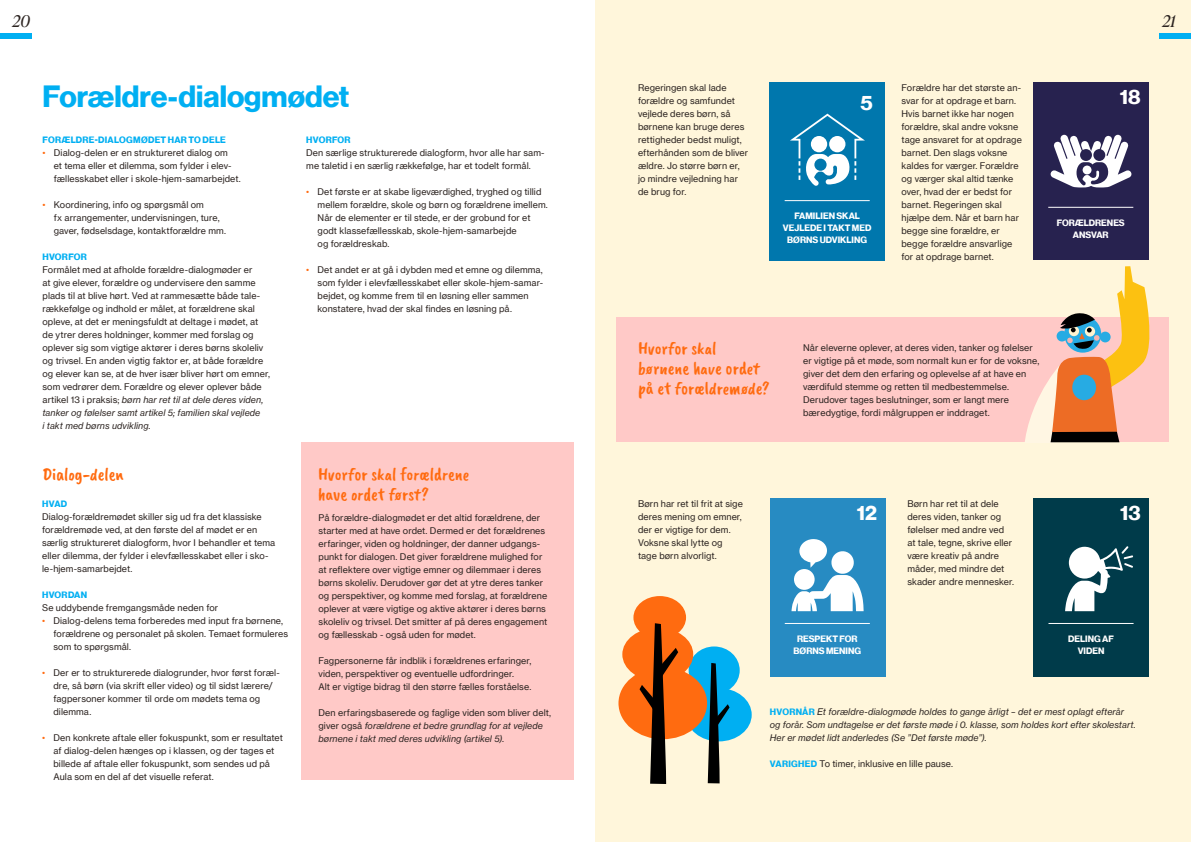
<style>
.page{position:relative;width:1191px;height:842px;background:#fff}
.page>*{position:absolute;margin:0;border:0;box-sizing:border-box;transform-origin:0 0}
.t1{font:30px "N Haas Grotesk DS Pro 75 Bd";color:#00aff2}
.t2{font:20.4px "N Haas Grotesk DS Pro 75 Bd";color:#fff}
.t3{font:18px/20px "Caveat Brush";color:#ff6b10}
.t4{font:italic 16px "Ivy Presto Headline";color:#2c2421}
.t5{font:9px/13px "N Haas Grotesk TX Pro 55 Rg";letter-spacing:.01em;color:#2c2421}
.t6{font:9px/13px "N Haas Grotesk TX Pro 56 It";letter-spacing:.005em;color:#2c2421}
.t7{font:9px/12px "N Haas Grotesk DS Pro 75 Bd";color:#fff;text-align:center}
.t8{font:9px "N Haas Grotesk DS Pro 75 Bd";letter-spacing:.025em;color:#00aff2}
.s1{color:#ff6b10}
.s2{font-family:"N Haas Grotesk TX Pro 55 Rg"}
.s3{font-family:"N Haas Grotesk DS Pro 75 Bd";color:#00aff2}
</style>
<div class="page">
<div style="left:595px;top:0;width:596px;height:842px;background:#fff6db"></div>
<div style="left:688px;top:646px;width:51px;height:48px;background:#00aff2;border-radius:50%"></div>
<div style="left:686px;top:688px;width:65px;height:53px;background:#00aff2;border-radius:50%"></div>
<svg style="left:707px;top:663px;width:22px;height:120px"></svg>
<div style="left:633px;top:596px;width:53px;height:43px;background:#ff6b10;border-radius:50%"></div>
<div style="left:622px;top:628px;width:71px;height:53px;background:#ff6b10;border-radius:50%"></div>
<div style="left:618px;top:667px;width:89px;height:72px;background:#ff6b10;border-radius:50%"></div>
<svg style="left:639px;top:623px;width:39px;height:161px"></svg>
<div style="left:301px;top:442px;width:273px;height:338px;background:#ffc9c7"></div>
<div style="left:617px;top:317px;width:552px;height:125px;background:#ffc9c7"></div>
<div style="left:0;top:33px;width:32px;height:6px;background:#00aff2"></div>
<div style="left:1159px;top:33px;width:32px;height:6px;background:#00aff2"></div>
<svg style="left:1025px;top:266px;width:124px;height:176px"></svg>
<div style="left:1072px;top:375px;width:24px;height:25px;background:#27abe3;border-radius:50%"></div>
<div style="left:1033px;top:83px;width:115px;height:177px;background:#27224f"></div>
<hr style="left:1048px;top:207px;width:85px;height:1px;background:#fff">
<svg style="left:1050px;top:135px;width:82px;height:52px"></svg>
<div style="left:769px;top:82px;width:116px;height:178px;background:#0077ad"></div>
<hr style="left:784px;top:200px;width:85px;height:1px;background:#fff">
<svg style="left:790px;top:114px;width:75px;height:72px"></svg>
<div style="left:770px;top:498px;width:115px;height:178px;background:#278bc2"></div>
<hr style="left:784px;top:623px;width:86px;height:1px;background:#fff">
<svg style="left:791px;top:539px;width:72px;height:72px"></svg>
<div style="left:1033px;top:498px;width:116px;height:178px;background:#003b4a"></div>
<hr style="left:1048px;top:623px;width:85px;height:1px;background:#fff">
<svg style="left:1065px;top:546px;width:68px;height:65px"></svg>
<h3 class="t4" style="left:12px;top:10px;width:19px">20</h3>
<h3 class="t4" style="left:1162px;top:10px;width:15px">21</h3>
<h1 class="t1" style="left:43px;top:79px;width:308px">Forældre-dialogmødet</h1>
<p class="t8" style="left:43px;top:134px;width:185px">FORÆLDRE-DIALOGMØDET HAR TO DELE</p>
<p class="t5" style="left:54px;top:146px;width:188px;text-indent:-11px"><span class="s1">•</span> Dialog-delen er en struktureret dialog om<br>et tema eller et dilemma, som fylder i elev&shy;fællesskabet eller i skole-hjem-samarbejdet.</p>
<p class="t5" style="left:54px;top:198px;width:174px;text-indent:-11px"><span class="s1">•</span> Koordinering, info og spørgsmål om<br>fx arrangementer, undervisningen, ture, gaver, fødselsdage, kontaktforældre mm.</p>
<p class="t8" style="left:43px;top:251px;width:46px">HVORFOR</p>
<p class="t5" style="left:43px;top:263px;width:229px">Formålet med at afholde forældre-dialogmøder er<br>at give elever, forældre og undervisere den samme plads til at blive hørt. Ved at rammesætte både tale&shy;rækkefølge og indhold er målet, at forældrene skal opleve, at det er meningsfuldt at deltage i mødet, at de ytrer deres holdninger, kommer med forslag og oplever sig som vigtige aktører i deres børns skoleliv og trivsel. En anden vigtig faktor er, at både forældre og elever kan se, at de hver især bliver hørt om emner, som vedrører dem. Forældre og elever oplever både</p>
<p class="t6" style="left:43px;top:393px;width:222px"><span class="s2">artikel 13 i praksis;</span> børn har ret til at dele deres viden, tanker og følelser samt artikel 5; familien skal vejlede i takt med børns udvikling.</p>
<p class="t8" style="left:306px;top:134px;width:46px">HVORFOR</p>
<p class="t5" style="left:306px;top:146px;width:240px">Den særlige strukturerede dialogform, hvor alle har sam&shy;me taletid i en særlig rækkefølge, har et todelt formål.</p>
<p class="t5" style="left:317px;top:185px;width:232px;text-indent:-11px"><span class="s1">•</span> Det første er at skabe ligeværdighed, tryghed og tillid mellem forældre, skole og børn og forældrene imellem.<br>Når de elementer er til stede, er der grobund for et godt klassefællesskab, skole-hjem-samarbejde<br>og forældreskab.</p>
<p class="t5" style="left:317px;top:263px;width:227px;text-indent:-11px"><span class="s1">•</span> Det andet er at gå i dybden med et emne og dilemma, som fylder i elevfællesskabet eller skole-hjem-samar&shy;bejdet, og komme frem til en løsning eller sammen konstatere, hvad der skal findes en løsning på.</p>
<h3 class="t3" style="left:43px;top:465px;width:82px">Dialog-delen</h3>
<h3 class="t3" style="left:318px;top:465px;width:153px">Hvorfor skal forældrene have ordet først?</h3>
<p class="t5" style="left:318px;top:511px;width:230px">På forældre-dialogmødet er det altid forældrene, der starter med at have ordet. Dermed er det forældrenes erfaringer, viden og holdninger, der danner udgangs&shy;punkt for dialogen. Det giver forældrene mulighed for at reflektere over vigtige emner og dilemmaer i deres børns skoleliv. Derudover gør det at ytre deres tanker og perspektiver, og komme med forslag, at forældrene oplever at være vigtige og aktive aktører i deres børns skoleliv og trivsel. Det smitter af på deres engagement og fællesskab - også uden for mødet.</p>
<p class="t5" style="left:318px;top:654px;width:214px">Fagpersonerne får indblik i forældrenes erfaringer, viden, perspektiver og eventuelle udfordringer.<br>Alt er vigtige bidrag til den større fælles forståelse.</p>
<p class="t5" style="left:318px;top:706px;width:234px">Den erfaringsbaserede og faglige viden som bliver delt,</p>
<p class="t6" style="left:318px;top:719px;width:226px"><span class="s2">giver også</span> forældrene et bedre grundlag for at vejlede børnene i takt med deres udvikling (artikel 5).</p>
<p class="t8" style="left:42px;top:499px;width:26px">HVAD</p>
<p class="t5" style="left:42px;top:510px;width:235px">Dialog-forældremødet skiller sig ud fra det klassiske forældremøde ved, at den første del af mødet er en særlig struktureret dialogform, hvor I behandler et tema eller dilemma, der fylder i elevfællesskabet eller i sko&shy;le-hjem-samarbejdet.</p>
<p class="t8" style="left:42px;top:590px;width:46px">HVORDAN</p>
<p class="t5" style="left:42px;top:601px;width:178px">Se uddybende fremgangsmåde neden for</p>
<p class="t5" style="left:54px;top:614px;width:236px;text-indent:-11px"><span class="s1">•</span> Dialog-delens tema forberedes med input fra børnene, forældrene og personalet på skolen. Temaet formuleres som to spørgsmål.</p>
<p class="t5" style="left:54px;top:666px;width:228px;text-indent:-11px"><span class="s1">•</span> Der er to strukturerede dialogrunder, hvor først foræl&shy;dre, så børn (via skrift eller video) og til sidst lærere/ fagpersoner kommer til orde om mødets tema og dilemma.</p>
<p class="t5" style="left:54px;top:731px;width:231px;text-indent:-11px"><span class="s1">•</span> Den konkrete aftale eller fokuspunkt, som er resultatet af dialog-delen hænges op i klassen, og der tages et billede af aftale eller fokuspunkt, som sendes ud på Aula som en del af det visuelle referat.</p>
<p class="t5" style="left:638px;top:82px;width:112px">Regeringen skal lade forældre og samfundet vejlede deres børn, så børnene kan bruge deres rettigheder bedst muligt, efterhånden som de bliver ældre. Jo større børn er, jo mindre vejledning har de brug for.</p>
<h2 class="t2" style="left:860px;top:91px;width:14px">5</h2>
<p class="t7" style="left:783px;top:210px;width:90px">FAMILIEN SKAL<br>VEJLEDE I TAKT MED<br>BØRNS UDVIKLING</p>
<p class="t5" style="left:901px;top:81px;width:122px">Forældre har det største an&shy;svar for at opdrage et barn.<br>Hvis barnet ikke har nogen forældre, skal andre voksne tage ansvaret for at opdrage barnet. Den slags voksne kaldes for værger. Forældre og værger skal altid tænke over, hvad der er bedst for barnet. Regeringen skal hjælpe dem. Når et barn har begge sine forældre, er begge forældre ansvarlige for at opdrage barnet.</p>
<h2 class="t2" style="left:1119px;top:85px;width:22px">18</h2>
<p class="t7" style="left:1056px;top:217px;width:70px">FORÆLDRENES<br>ANSVAR</p>
<h3 class="t3" style="left:638px;top:338px;width:133px">Hvorfor skal børnene have ordet på et forældremøde?</h3>
<p class="t5" style="left:803px;top:341px;width:238px">Når eleverne oplever, at deres viden, tanker og følelser er vigtige på et møde, som normalt kun er for de voksne, giver det dem den erfaring og oplevelse af at have en værdifuld stemme og retten til medbestemmelse.<br>Derudover tages beslutninger, som er langt mere bæredygtige, fordi målgruppen er inddraget.</p>
<p class="t5" style="left:638px;top:497px;width:106px">Børn har ret til frit at sige deres mening om emner, der er vigtige for dem.<br>Voksne skal lytte og tage børn alvorligt.</p>
<p class="t5" style="left:907px;top:497px;width:108px">Børn har ret til at dele deres viden, tanker og følelser med andre ved at tale, tegne, skrive eller være kreativ på andre måder, med mindre det skader andre mennesker.</p>
<h2 class="t2" style="left:856px;top:501px;width:22px">12</h2>
<h2 class="t2" style="left:1120px;top:501px;width:22px">13</h2>
<p class="t7" style="left:793px;top:633px;width:69px">RESPEKT FOR<br>BØRNS MENING</p>
<p class="t7" style="left:1068px;top:633px;width:47px">DELING AF<br>VIDEN</p>
<p class="t6" style="left:770px;top:705px;width:367px"><span class="s3">HVORNÅR</span> Et forældre-dialogmøde holdes to gange årligt – det er mest oplagt efterår og forår. Som undtagelse er det første møde i 0. klasse, som holdes kort efter skolestart.<br>Her er mødet lidt anderledes (Se ”Det første møde”).</p>
<p class="t5" style="left:770px;top:757px;width:185px"><span class="s3">VARIGHED</span> To timer, inklusive en lille pause.</p>
</div>
